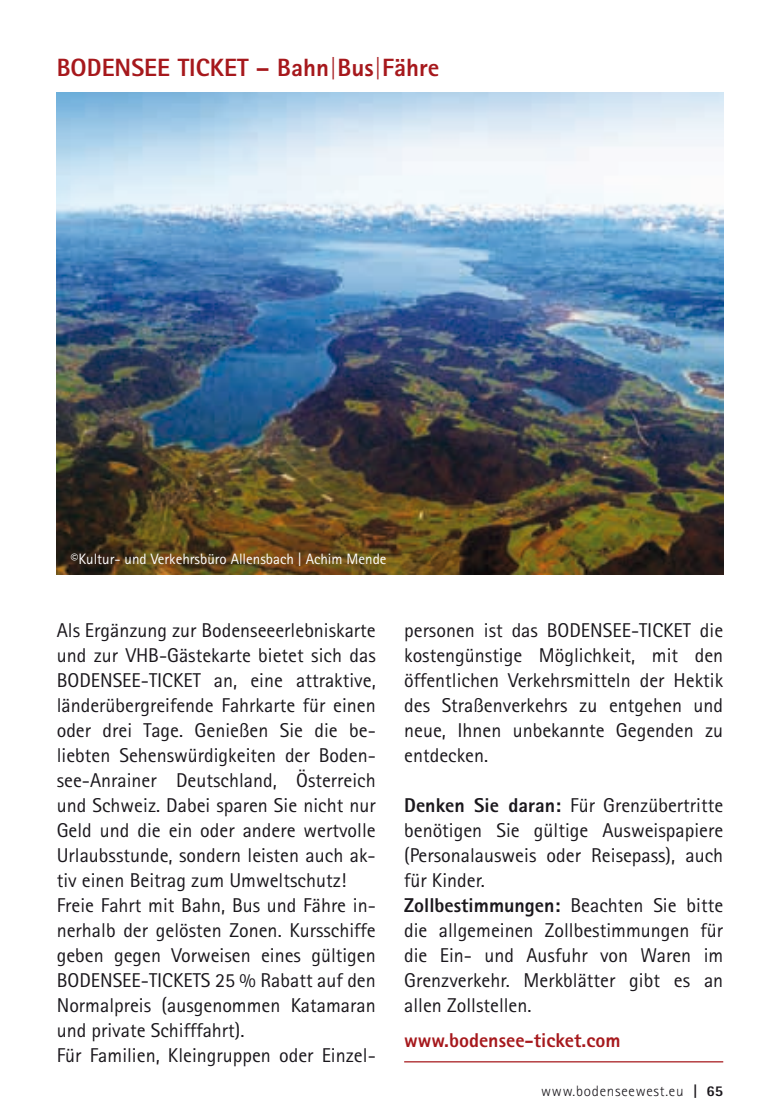
<style>
.page{position:relative;width:780px;height:1120px;background:#fff}
.page>*{position:absolute;margin:0;border:0;box-sizing:border-box;transform-origin:0 0}
.t1{font:800 25px "Rotis Sans Serif";color:#a6181c}
.t2{font:20px/25px "Rotis Sans Serif";color:#1a171c}
.t3{font:800 20px "Rotis Sans Serif";color:#a6181c}
.t4{font:15px "Rotis Sans Serif";color:#fff}
.t5{font:300 15px "Rotis Sans Serif";letter-spacing:.05em;color:#1a171c}
.s1{font-weight:300}
.s2{font-weight:800}
</style>
<div class="page">
<img style="left:57px;top:92px;width:666px;height:482px">
<hr style="left:404px;top:1061px;width:319px;height:1px;background:#a6181c">
<p class="t1" style="left:57px;top:52px;width:384px">BODENSEE TICKET – Bahn<span class="s1">|</span>Bus<span class="s1">|</span>Fähre</p>
<p class="t4" style="left:71px;top:550px;width:317px">©Kultur- und Verkehrsbüro Allensbach | Achim Mende</p>
<p class="t2" style="left:57px;top:617px;width:320px">Als Ergänzung zur Bodenseeerlebniskarte und zur VHB-Gästekarte bietet sich das BODENSEE-TICKET an, eine attraktive, länderübergreifende Fahrkarte für einen oder drei Tage. Genießen Sie die be&shy;liebten Sehenswürdigkeiten der Boden&shy;see-Anrainer Deutschland, Österreich und Schweiz. Dabei sparen Sie nicht nur Geld und die ein oder andere wertvolle Urlaubsstunde, sondern leisten auch ak&shy;tiv einen Beitrag zum Umweltschutz!<br>Freie Fahrt mit Bahn, Bus und Fähre in&shy;nerhalb der gelösten Zonen. Kursschiffe geben gegen Vorweisen eines gültigen BODENSEE-TICKETS 25 % Rabatt auf den Normalpreis (ausgenommen Katamaran und private Schifffahrt).<br>Für Familien, Kleingruppen oder Einzel-</p>
<p class="t2" style="left:404px;top:617px;width:320px;text-align:justify">personen ist das BODENSEE-TICKET die kostengünstige Möglichkeit, mit den öffentlichen Verkehrsmitteln der Hektik des Straßenverkehrs zu entgehen und neue, Ihnen unbekannte Gegenden zu entdecken.</p>
<p class="t2" style="left:404px;top:792px;width:320px"><span class="s2">Denken Sie daran:</span> Für Grenzübertritte benötigen Sie gültige Ausweispapiere (Personalausweis oder Reisepass), auch für Kinder.<br><span class="s2">Zollbestimmungen:</span> Beachten Sie bitte die allgemeinen Zollbestimmungen für die Ein- und Ausfuhr von Waren im Grenzverkehr. Merkblätter gibt es an allen Zollstellen.</p>
<p class="t3" style="left:404px;top:1027px;width:218px">www.bodensee-ticket.com</p>
<p class="t5" style="left:541px;top:1082px;width:184px">www.bodenseewest.eu <span class="s2">| 65</span></p>
</div>
